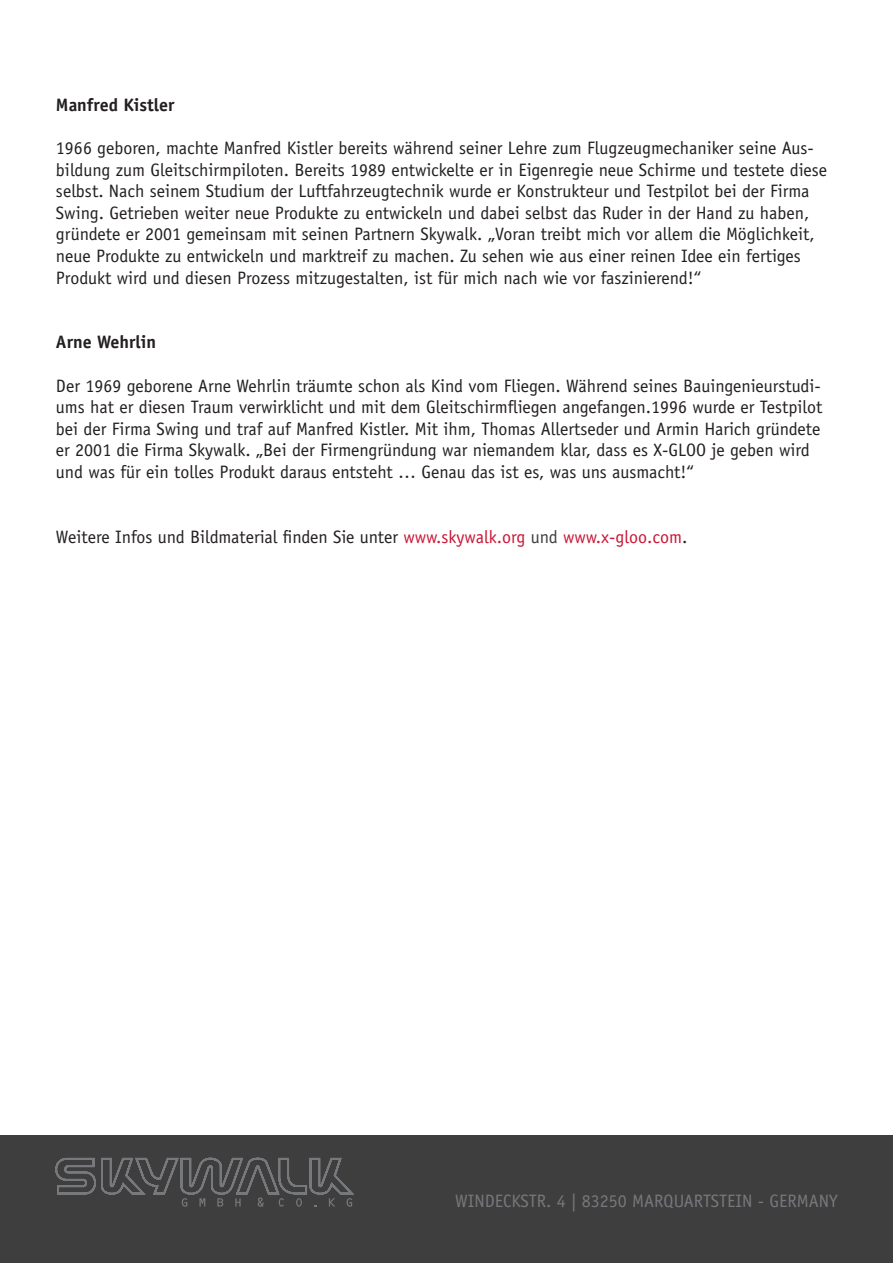
<style>
.page{position:relative;width:893px;height:1263px;background:#fff}
.page>*{position:absolute;margin:0;border:0;box-sizing:border-box;transform-origin:0 0}
.t1{font:18px/21.6px "Officina Sans Std";color:#231f20}
.t2{font:18px "Officina Sans Std";color:#76787b}
.t3{font:700 18px "Officina Sans Std";color:#231f20}
.s1{font-family:"Officina Sans";color:#ca1536}
.s2{font-family:"Officina Sans";color:#3e3e3f}
.s3{color:#ca1536}
</style>
<div class="page">
<div style="left:0;top:1135px;width:893px;height:128px;background:#3e3e3f"></div>
<svg style="left:55px;top:1158px;width:299px;height:49px"></svg>
<p class="t3" style="left:56px;top:93px;width:120px">Manfred Kistler</p>
<p class="t1" style="left:56px;top:137px;width:773px">1966 geboren, machte Manfred Kistler bereits während seiner Lehre zum Flugzeugmechaniker seine Aus&shy;bildung zum Gleitschirmpiloten. Bereits 1989 entwickelte er in Eigenregie neue Schirme und testete diese selbst. Nach seinem Studium der Luftfahrzeugtechnik wurde er Konstrukteur und Testpilot bei der Firma Swing. Getrieben weiter neue Produkte zu entwickeln und dabei selbst das Ruder in der Hand zu haben, gründete er 2001 gemeinsam mit seinen Partnern Skywalk. „Voran treibt mich vor allem die Möglichkeit, neue Produkte zu entwickeln und marktreif zu machen. Zu sehen wie aus einer reinen Idee ein fertiges Produkt wird und diesen Prozess mitzugestalten, ist für mich nach wie vor faszinierend!“</p>
<p class="t3" style="left:56px;top:331px;width:102px">Arne Wehrlin</p>
<p class="t1" style="left:56px;top:375px;width:768px">Der 1969 geborene Arne Wehrlin träumte schon als Kind vom Fliegen. Während seines Bauingenieurstudi&shy;ums hat er diesen Traum verwirklicht und mit dem Gleitschirmfliegen angefangen.1996 wurde er Testpilot bei der Firma Swing und traf auf Manfred Kistler. Mit ihm, Thomas Allertseder und Armin Harich gründete er 2001 die Firma Skywalk. „Bei der Firmengründung war niemandem klar, dass es X-GLOO je geben wird und was für ein tolles Produkt daraus entsteht … Genau das ist es, was uns ausmacht!“</p>
<p class="t1" style="left:56px;top:526px;width:633px">Weitere Infos und Bildmaterial finden Sie unter <span class="s1">www.skywalk.org</span> <span class="s2">und</span> <span class="s3">www.x-gloo.com</span>.</p>
<p class="t2" style="left:455px;top:1190px;width:384px">WINDECKSTR. 4 | 83250 MARQUARTSTEIN - GERMANY</p>
</div>
